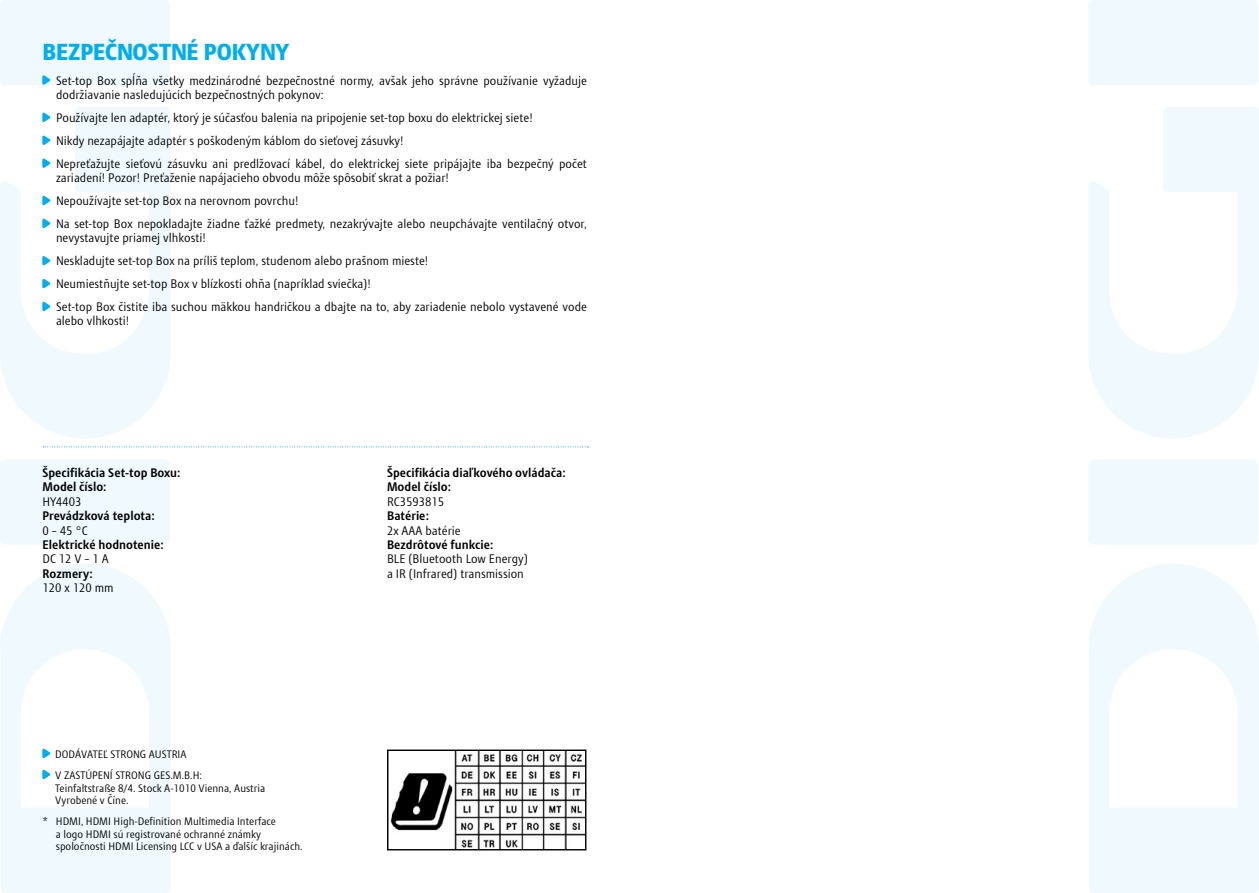
<style>
.page{position:relative;width:1259px;height:893px;background:#fff}
.page>*{position:absolute;margin:0;border:0;box-sizing:border-box;transform-origin:0 0}
.t1{font:800 22.5px "Modena";color:#00aeef}
.t2{font:12px/23px "Modena";color:#000}
.t3{font:700 12px/14.4px "Modena";color:#000}
.t4{font:10.5px/12.6px "Modena";color:#000}
</style>
<div class="page">
<svg style="left:0;top:0;width:171px;height:893px;fill:#eff9fe"></svg>
<svg style="left:1088px;top:0;width:171px;height:893px;fill:#eff9fe"></svg>
<svg style="left:42px;top:748px;width:9px;height:10px"></svg>
<svg style="left:42px;top:769px;width:9px;height:10px"></svg>
<svg style="left:42px;top:75px;width:9px;height:9px"></svg>
<svg style="left:42px;top:112px;width:9px;height:10px"></svg>
<svg style="left:42px;top:135px;width:9px;height:10px"></svg>
<svg style="left:42px;top:158px;width:9px;height:9px"></svg>
<svg style="left:42px;top:195px;width:9px;height:10px"></svg>
<svg style="left:42px;top:218px;width:9px;height:10px"></svg>
<svg style="left:42px;top:255px;width:9px;height:10px"></svg>
<svg style="left:42px;top:278px;width:9px;height:10px"></svg>
<svg style="left:42px;top:301px;width:9px;height:10px"></svg>
<img style="left:390px;top:751px;width:194px;height:97px">
<div style="left:387px;top:749px;width:199px;height:101px;border:1px solid #000"></div>
<svg style="left:43px;top:446px;width:545px;height:1px"></svg>
<h1 class="t1" style="left:43px;top:38px;width:248px">BEZPEČNOSTNÉ POKYNY</h1>
<p class="t2" style="left:56px;top:73px;width:532px;line-height:14.4px">Set-top Box spĺňa všetky medziná rodné bezpečnostné normy, avšak jeho správne používanie vyžaduje dodržiavanie nasledujúcich bezpečnostných pokynov:</p>
<p class="t2" style="left:56px;top:106px;width:532px">Používajte len adaptér, ktorý je súčasťou balenia na pripojenie set-top boxu do elektrickej siete!<br>Nikdy nezapájajte adaptér s poškodeným ká blom do sieťovej zásuvky!<br>Nepreťažujte sieťovú zásuvku ani predlžovací ká bel, do elektrickej siete pripájajte iba bezpečný počet</p>
<p class="t2" style="left:56px;top:166px;width:532px">zariadení! Pozor! Preťaženie napájacieho obvodu môže spôsobiť skrat a požiar!<br>Nepoužívajte set-top Box na nerovnom povrchu!<br>Na set-top Box nepokladajte žiadne ťažké predmety, nezakrývajte alebo neupchávajte ventilačný otvor,</p>
<p class="t2" style="left:56px;top:226px;width:532px">nevystavujte priamej vlhkosti!<br>Neskladujte set-top Box na príliš teplom, studenom alebo prašnom mieste!<br>Neumiestň ujte set-top Box v blízkosti ohňa (napríklad sviečka)!<br>Set-top Box čistite iba suchou mä kkou handričkou a dbajte na to, aby zariadenie nebolo vystavené vode</p>
<p class="t2" style="left:56px;top:310px;width:75px">alebo vlhkosti!</p>
<p class="t3" style="left:43px;top:465px;width:139px">Špecifikácia Set-top Boxu:<br>Model číslo:</p>
<p class="t2" style="left:43px;top:490px;width:40px">HY4403</p>
<p class="t3" style="left:43px;top:509px;width:114px">Prevá dzková teplota:</p>
<p class="t2" style="left:43px;top:519px;width:47px">0 – 45 °C</p>
<p class="t3" style="left:43px;top:537px;width:123px">Elektrické hodnotenie:</p>
<p class="t2" style="left:43px;top:548px;width:68px">DC 12 V – 1 A</p>
<p class="t3" style="left:43px;top:566px;width:51px">Rozmery:</p>
<p class="t2" style="left:43px;top:576px;width:73px">120 x 120 mm</p>
<p class="t4" style="left:55px;top:743px;width:148px;line-height:21.1px">DODÁVATEĽ STRONG AUSTRIA<br>V ZASTÚPENÍ STRONG GES.M.B.H:</p>
<p class="t4" style="left:55px;top:781px;width:211px">Teinfaltstraße 8/4. Stock A-1010 Vienna, Austria<br>Vyrobené v Číne.</p>
<p class="t4" style="left:56px;top:815px;width:248px;text-indent:-13px">* HDMI, HDMI High-Definition Multimedia Interface<br>a logo HDMI sú registrované ochranné zná mky spoločnosti HDMI Licensing LCC v USA a ďalšíc krajinách.</p>
<p class="t3" style="left:387px;top:465px;width:180px">Špecifikácia diaľkového ovládača:<br>Model číslo:</p>
<p class="t2" style="left:387px;top:490px;width:59px">RC3593815</p>
<p class="t3" style="left:387px;top:509px;width:43px">Batérie:</p>
<p class="t2" style="left:387px;top:519px;width:75px">2x AAA baté rie</p>
<p class="t3" style="left:387px;top:537px;width:108px">Bezdrôtové funkcie:</p>
<p class="t2" style="left:387px;top:552px;width:142px;line-height:14.4px">BLE (Bluetooth Low Energy) a IR (Infrared) transmission</p>
</div>
